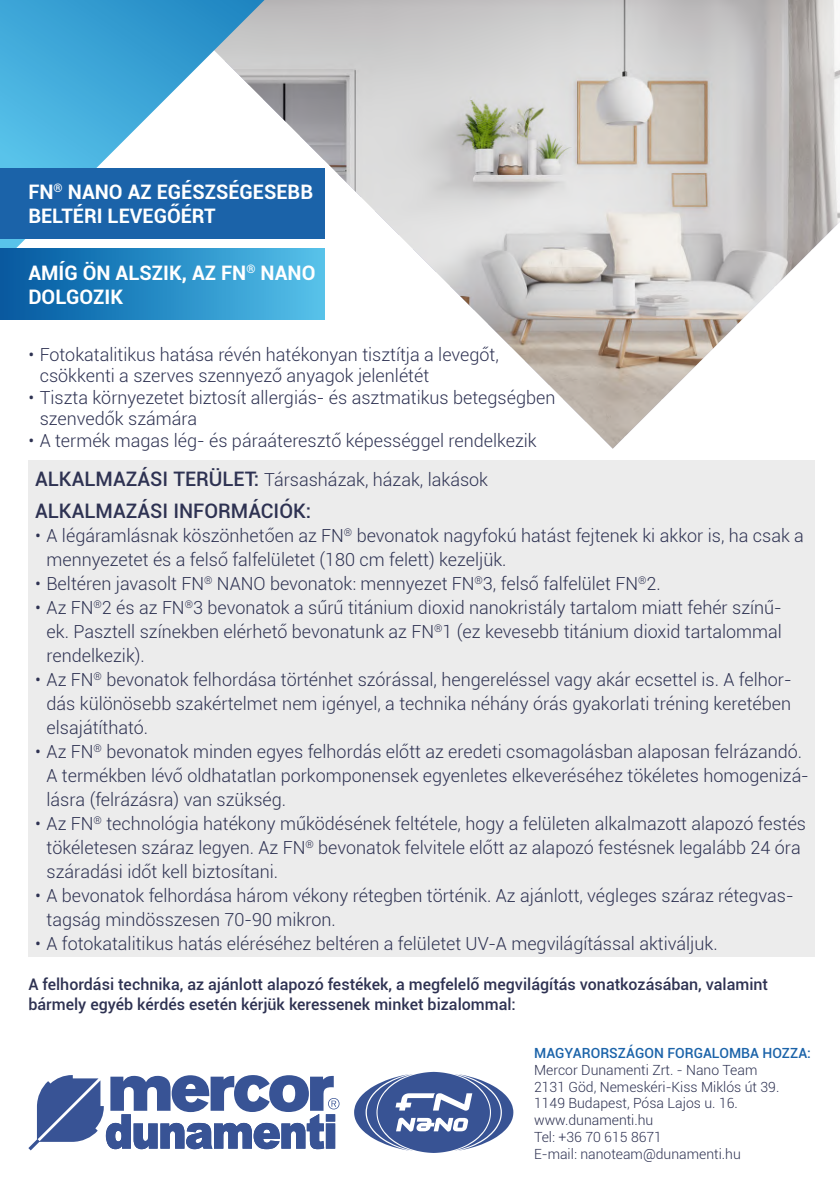
<style>
.page{position:relative;width:840px;height:1191px;background:#fff}
.page>*{position:absolute;margin:0;border:0;box-sizing:border-box;transform-origin:0 0}
.t1{font:700 20px/24px "Roboto";color:#fff}
.t2{font:500 20px "Roboto";color:#2e3252}
.t3{font:300 18px/24px "Roboto";color:#2e3252}
.t4{font:500 16px/19.2px "Roboto";color:#2e3252}
.t5{font:300 14px/16.8px "Roboto";color:#2e3252}
.t6{font:500 14px "Roboto";color:#1b63a9}
.s1{font-weight:500;font-size:20px}
</style>
<div class="page">
<img style="left:164px;top:0;width:675px;height:448px">
<svg style="left:0;top:0;width:264px;height:249px"></svg>
<div style="left:28px;top:460px;width:786px;height:496px;background:#ececec"></div>
<div style="left:0;top:168px;width:324px;height:71px;background:#1b63a9"></div>
<div style="left:0;top:249px;width:324px;height:70px;background:linear-gradient(to right,#0057a0,#53c1eb)"></div>
<svg style="left:354px;top:1071px;width:159px;height:82px"></svg>
<svg style="left:28px;top:1075px;width:311px;height:75px"></svg>
<div style="left:326px;top:1114px;width:8px;height:7px;border:1px solid #385395"></div>
<div style="left:326px;top:1123px;width:8px;height:25px;border:1px solid #385395"></div>
<p class="t1" style="left:28px;top:179px;width:286px">FN<sup>®</sup> NANO AZ EGÉSZSÉGESEBB<br>BELTÉRI LEVEGŐÉRT</p>
<p class="t1" style="left:28px;top:260px;width:288px">AMÍG ÖN ALSZIK, AZ FN<sup>®</sup> NANO<br>DOLGOZIK</p>
<p class="t3" style="left:40px;top:343px;width:460px;line-height:21.6px;text-indent:-11px">• Fotokatalitikus hatása révén hatékonyan tisztítja a levegőt, csökkenti a szerves szennyező anyagok jelenlétét</p>
<p class="t3" style="left:40px;top:386px;width:517px;line-height:21.6px;text-indent:-11px">• Tiszta környezetet biztosít allergiás- és asztmatikus betegségben szenvedők számára</p>
<p class="t3" style="left:35px;top:421px;width:503px;line-height:38.6px;text-indent:-7px">• A termék magas lég- és páraáteresztő képességgel rendelkezik<br><span class="s1">ALKALMAZÁSI TERÜLET:</span> Társasházak, házak, lakások</p>
<p class="t2" style="left:35px;top:496px;width:277px">ALKALMAZÁSI INFORMÁCIÓK:</p>
<p class="t3" style="left:46px;top:523px;width:758px;text-indent:-11px">• A légáramlásnak köszönhetően az FN<sup>®</sup> bevonatok nagyfokú hatást fejtenek ki akkor is, ha csak a mennyezetet és a felső falfelületet (180 cm felett) kezeljük.</p>
<p class="t3" style="left:35px;top:571px;width:626px">• Beltéren javasolt FN<sup>®</sup> NANO bevonatok: mennyezet FN<sup>®</sup>3, felső falfelület FN<sup>®</sup>2.</p>
<p class="t3" style="left:46px;top:595px;width:736px;text-align:justify;text-indent:-11px">• Az FN<sup>®</sup>2 és az FN<sup>®</sup>3 bevonatok a sűrű titánium dioxid nanokristály tartalom miatt fehér színű&shy;ek. Pasztell színekben elérhető bevonatunk az FN<sup>®</sup>1 (ez kevesebb titánium dioxid tartalommal rendelkezik).</p>
<p class="t3" style="left:46px;top:667px;width:746px;text-align:justify;text-indent:-11px">• Az FN<sup>®</sup> bevonatok felhordása történhet szórással, hengereléssel vagy akár ecsettel is. A felhor&shy;dás különösebb szakértelmet nem igényel, a technika néhány órás gyakorlati tréning keretében elsajátítható.</p>
<p class="t3" style="left:46px;top:739px;width:763px;text-indent:-11px">• Az FN<sup>®</sup> bevonatok minden egyes felhordás előtt az eredeti csomagolásban alaposan felrázandó.<br>A termékben lévő oldhatatlan porkomponensek egyenletes elkeveréséhez tökéletes homogenizá&shy;lásra (felrázásra) van szükség.</p>
<p class="t3" style="left:46px;top:811px;width:760px;text-indent:-11px">• Az FN<sup>®</sup> technológia hatékony működésének feltétele, hogy a felületen alkalmazott alapozó festés tökéletesen száraz legyen. Az FN<sup>®</sup> bevonatok felvitele előtt az alapozó festésnek legalább 24 óra száradási időt kell biztosítani.</p>
<p class="t3" style="left:46px;top:883px;width:748px;text-indent:-11px">• A bevonatok felhordása három vékony rétegben történik. Az ajánlott, végleges száraz rétegvas&shy;tagság mindösszesen 70-90 mikron.</p>
<p class="t3" style="left:35px;top:931px;width:683px">• A fotokatalitikus hatás eléréséhez beltéren a felületet UV-A megvilágítással aktiváljuk.</p>
<p class="t4" style="left:28px;top:974px;width:740px">A felhordási technika, az ajánlott alapozó festékek, a megfelelő megvilágítás vonatkozásában, valamint bármely egyéb kérdés esetén kérjük keressenek minket bizalommal:</p>
<p class="t6" style="left:533px;top:1043px;width:278px">MAGYARORSZÁGON FORGALOMBA HOZZA:</p>
<p class="t5" style="left:533px;top:1061px;width:247px">Mercor Dunamenti Zrt. - Nano Team<br>2131 Göd, Nemeskéri-Kiss Miklós út 39.<br>1149 Budapest, Pósa Lajos u. 16. www.dunamenti.hu<br>Tel: +36 70 615 8671<br>E-mail: nanoteam@dunamenti.hu</p>
</div>
